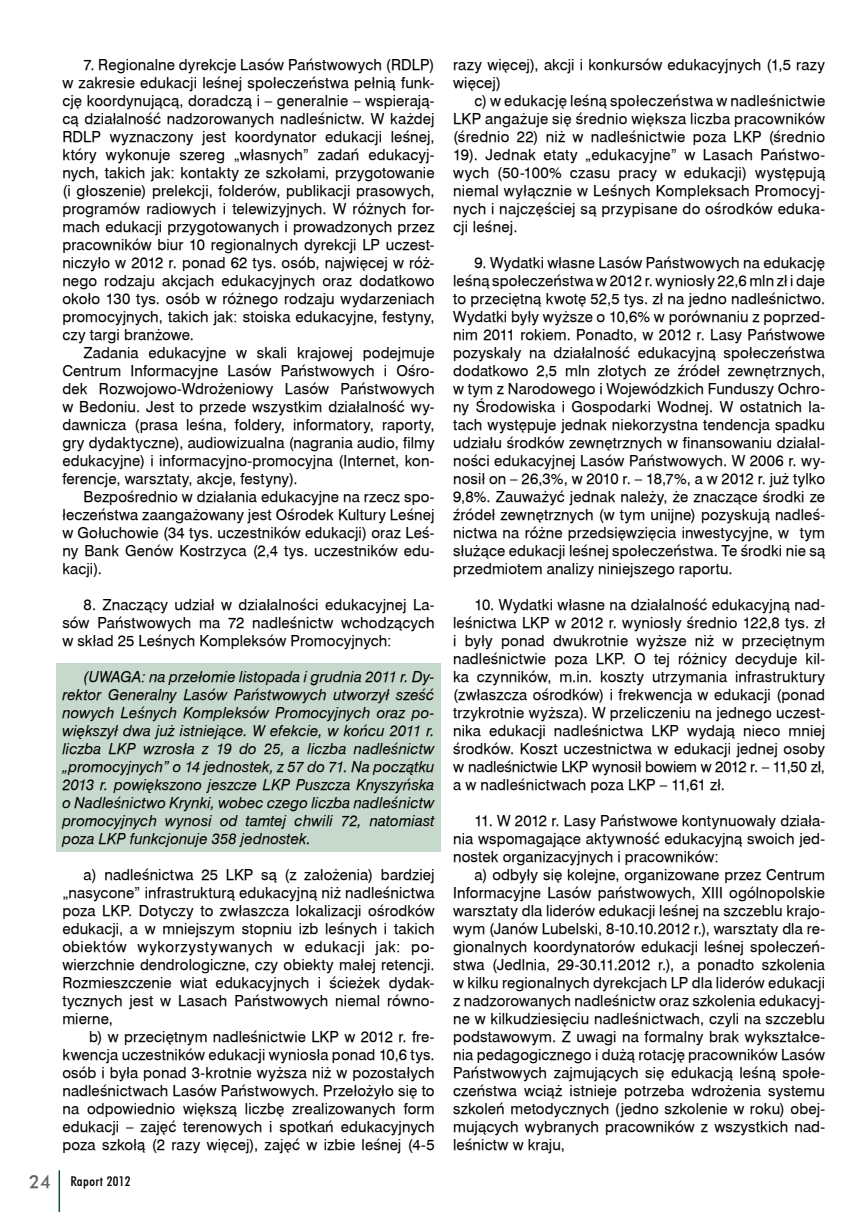
<style>
.page{position:relative;width:868px;height:1212px;background:#fff}
.page>*{position:absolute;margin:0;border:0;box-sizing:border-box;transform-origin:0 0}
.t1{font:15px/18px "Swiss 721 AT";letter-spacing:.01em;color:#000;text-align:justify}
.t2{font:15px/18px "Swiss 721 AT Italic";letter-spacing:.005em;color:#000;text-align:justify}
.t3{font:13.5px "Futura Md Cn AT";letter-spacing:.025em;color:#000;scale:1.1 1}
.s1{font-family:"Futura Md AT";font-size:18px;color:#636467}
</style>
<div class="page">
<hr style="left:59px;top:1170px;width:1px;height:42px;background:#005826">
<div style="left:56px;top:663px;width:385px;height:188px;background:#c6d9cc"></div>
<p class="t1" style="left:62px;top:55px;width:374px;text-indent:21px">7. Regionalne dyrekcje Lasów Państwowych (RDLP) w zakresie edukacji leśnej społeczeństwa pełnią funk&shy;cję koordynującą, doradczą i – generalnie – wspierają&shy;cą działalność nadzorowanych nadleśnictw. W każdej RDLP wyznaczony jest koordynator edukacji leśnej, który wykonuje szereg „własnych” zadań edukacyj&shy;nych, takich jak: kontakty ze szkołami, przygotowanie (i głoszenie) prelekcji, folderów, publikacji prasowych, programów radiowych i telewizyjnych. W różnych for&shy;mach edukacji przygotowanych i prowadzonych przez pracowników biur 10 regionalnych dyrekcji LP uczest&shy;niczyło w 2012 r. ponad 62 tys. osób, najwięcej w róż&shy;nego rodzaju akcjach edukacyjnych oraz dodatkowo około 130 tys. osób w różnego rodzaju wydarzeniach promocyjnych, takich jak: stoiska edukacyjne, festyny, czy targi branżowe.</p>
<p class="t1" style="left:62px;top:343px;width:374px;text-indent:21px">Zadania edukacyjne w skali krajowej podejmuje Centrum Informacyjne Lasów Państwowych i Ośro&shy;dek Rozwojowo-Wdrożeniowy Lasów Państwowych w Bedoniu. Jest to przede wszystkim działalność wy&shy;dawnicza (prasa leśna, foldery, informatory, raporty, gry dydaktyczne), audiowizualna (nagrania audio, filmy edukacyjne) i informacyjno-promocyjna (Internet, kon&shy;ferencje, warsztaty, akcje, festyny).</p>
<p class="t1" style="left:62px;top:487px;width:373px;text-indent:21px">Bezpośrednio w działania edukacyjne na rzecz spo&shy;łeczeństwa zaangażowany jest Ośrodek Kultury Leśnej w Gołuchowie (34 tys. uczestników edukacji) oraz Leś&shy;ny Bank Genów Kostrzyca (2,4 tys. uczestników edu&shy;kacji).</p>
<p class="t1" style="left:62px;top:595px;width:374px;text-indent:21px">8. Znaczący udział w działalności edukacyjnej La&shy;sów Państwowych ma 72 nadleśnictw wchodzących w skład 25 Leśnych Kompleksów Promocyjnych:</p>
<p class="t2" style="left:62px;top:667px;width:374px;text-indent:21px">(UWAGA: na przełomie listopada i grudnia 2011 r. Dy&shy;rektor Generalny Lasów Państwowych utworzył sześć nowych Leśnych Kompleksów Promocyjnych oraz po&shy;większył dwa już istniejące. W efekcie, w końcu 2011 r. liczba LKP wzrosła z 19 do 25, a liczba nadleśnictw „promocyjnych” o 14 jednostek, z 57 do 71. Na początku 2013 r. powiększono jeszcze LKP Puszcza Knyszyńska o Nadleśnictwo Krynki, wobec czego liczba nadleśnictw promocyjnych wynosi od tamtej chwili 72, natomiast poza LKP funkcjonuje 358 jednostek.</p>
<p class="t1" style="left:62px;top:865px;width:374px;text-indent:21px">a) nadleśnictwa 25 LKP są (z założenia) bardziej „nasycone” infrastrukturą edukacyjną niż nadleśnictwa poza LKP. Dotyczy to zwłaszcza lokalizacji ośrodków edukacji, a w mniejszym stopniu izb leśnych i takich obiektów wykorzystywanych w edukacji jak: po&shy;wierzchnie dendrologiczne, czy obiekty małej retencji.<br>Rozmieszczenie wiat edukacyjnych i ścieżek dydak&shy;tycznych jest w Lasach Państwowych niemal równo&shy;mierne,</p>
<p class="t1" style="left:62px;top:1027px;width:374px;text-indent:27px">b) w przeciętnym nadleśnictwie LKP w 2012 r. fre&shy;kwencja uczestników edukacji wyniosła ponad 10,6 tys. osób i była ponad 3-krotnie wyższa niż w pozostałych nadleśnictwach Lasów Państwowych. Przełożyło się to na odpowiednio większą liczbę zrealizowanych form edukacji – zajęć terenowych i spotkań edukacyjnych poza szkołą (2 razy więcej), zajęć w izbie leśnej (4-5</p>
<p class="t3" style="left:29px;top:1173px;width:94px"><span class="s1">24</span> Raport 2012</p>
<p class="t1" style="left:453px;top:55px;width:373px">razy więcej), akcji i konkursów edukacyjnych (1,5 razy więcej)</p>
<p class="t1" style="left:453px;top:91px;width:373px;text-indent:21px">c) w edukację leśną społeczeństwa w nadleśnictwie LKP angażuje się średnio większa liczba pracowników (średnio 22) niż w nadleśnictwie poza LKP (średnio 19). Jednak etaty „edukacyjne” w Lasach Państwo&shy;wych (50-100% czasu pracy w edukacji) występują niemal wyłącznie w Leśnych Kompleksach Promocyj&shy;nych i najczęściej są przypisane do ośrodków eduka&shy;cji leśnej.</p>
<p class="t1" style="left:453px;top:253px;width:373px;text-indent:21px">9. Wydatki własne Lasów Państwowych na edukację leśną społeczeństwa w 2012 r. wyniosły 22,6 mln zł i daje to przeciętną kwotę 52,5 tys. zł na jedno nadleśnictwo.<br>Wydatki były wyższe o 10,6% w porównaniu z poprzed&shy;nim 2011 rokiem. Ponadto, w 2012 r. Lasy Państwowe pozyskały na działalność edukacyjną społeczeństwa dodatkowo 2,5 mln złotych ze źródeł zewnętrznych, w tym z Narodowego i Wojewódzkich Funduszy Ochro&shy;ny Środowiska i Gospodarki Wodnej. W ostatnich la&shy;tach występuje jednak niekorzystna tendencja spadku udziału środków zewnętrznych w finansowaniu działal&shy;ności edukacyjnej Lasów Państwowych. W 2006 r. wy&shy;nosił on – 26,3%, w 2010 r. – 18,7%, a w 2012 r. już tylko 9,8%. Zauważyć jednak należy, że znaczące środki ze źródeł zewnętrznych (w tym unijne) pozyskują nadleś&shy;nictwa na różne przedsięwzięcia inwestycyjne, w tym służące edukacji leśnej społeczeństwa. Te środki nie są przedmiotem analizy niniejszego raportu.</p>
<p class="t1" style="left:453px;top:595px;width:373px;text-indent:21px">10. Wydatki własne na działalność edukacyjną nad&shy;leśnictwa LKP w 2012 r. wyniosły średnio 122,8 tys. zł i były ponad dwukrotnie wyższe niż w przeciętnym nadleśnictwie poza LKP. O tej różnicy decyduje kil&shy;ka czynników, m.in. koszty utrzymania infrastruktury (zwłaszcza ośrodków) i frekwencja w edukacji (ponad trzykrotnie wyższa). W przeliczeniu na jednego uczest&shy;nika edukacji nadleśnictwa LKP wydają nieco mniej środków. Koszt uczestnictwa w edukacji jednej osoby w nadleśnictwie LKP wynosił bowiem w 2012 r. – 11,50 zł, a w nadleśnictwach poza LKP – 11,61 zł.</p>
<p class="t1" style="left:453px;top:811px;width:373px;text-indent:21px">11. W 2012 r. Lasy Państwowe kontynuowały działa&shy;nia wspomagające aktywność edukacyjną swoich jed&shy;nostek organizacyjnych i pracowników:</p>
<p class="t1" style="left:453px;top:865px;width:373px;text-indent:21px">a) odbyły się kolejne, organizowane przez Centrum Informacyjne Lasów państwowych, XIII ogólnopolskie warsztaty dla liderów edukacji leśnej na szczeblu krajo&shy;wym (Janów Lubelski, 8-10.10.2012 r.), warsztaty dla re&shy;gionalnych koordynatorów edukacji leśnej społeczeń&shy;stwa (Jedlnia, 29-30.11.2012 r.), a ponadto szkolenia w kilku regionalnych dyrekcjach LP dla liderów edukacji z nadzorowanych nadleśnictw oraz szkolenia edukacyj&shy;ne w kilkudziesięciu nadleśnictwach, czyli na szczeblu podstawowym. Z uwagi na formalny brak wykształce&shy;nia pedagogicznego i dużą rotację pracowników Lasów Państwowych zajmujących się edukacją leśną społe&shy;czeństwa wciąż istnieje potrzeba wdrożenia systemu szkoleń metodycznych (jedno szkolenie w roku) obej&shy;mujących wybranych pracowników z wszystkich nad&shy;leśnictw w kraju,</p>
</div>
